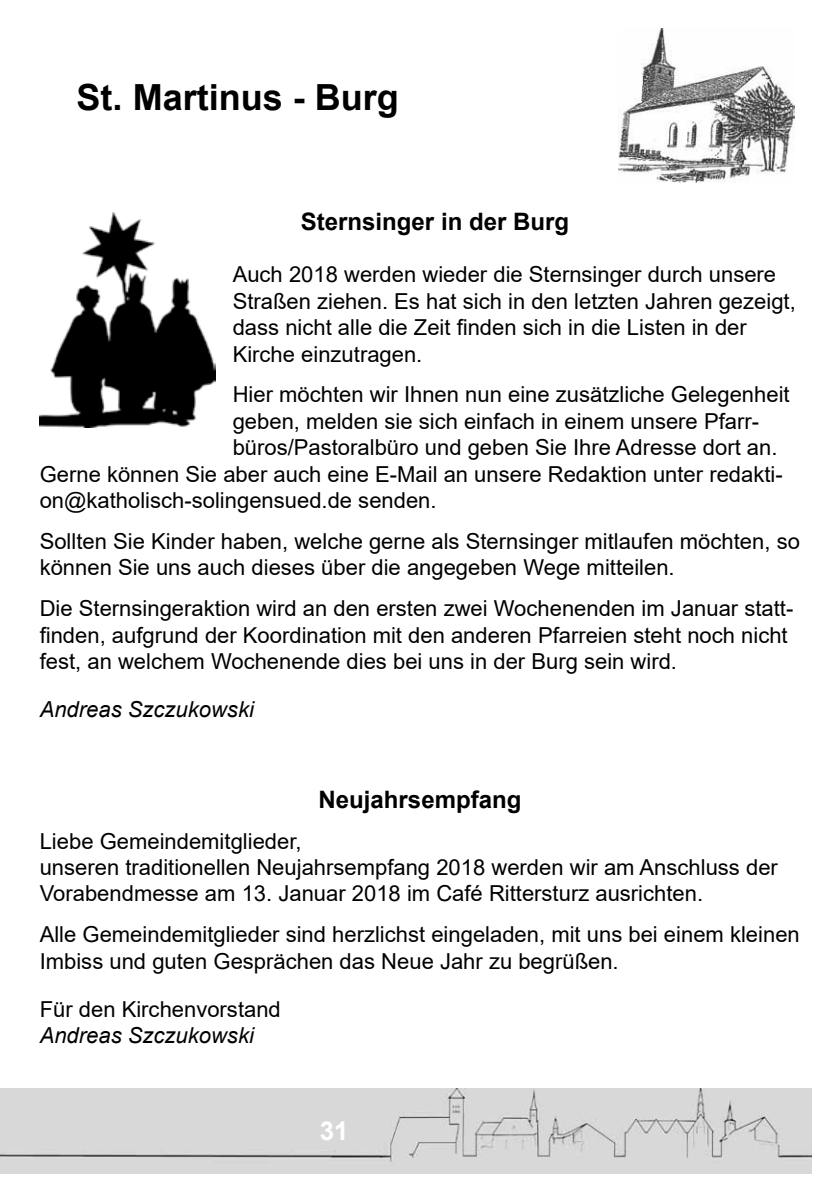
<style>
.page{position:relative;width:840px;height:1191px;background:#fff}
.page>*{position:absolute;margin:0;border:0;box-sizing:border-box;transform-origin:0 0}
.t1{font:700 36px "Arial";color:#000}
.t2{font:700 26px "Arial";color:#fff}
.t3{font:700 24px "Arial";color:#000}
.t4{font:22px/26.4px "Arial";color:#000}
.t5{font:italic 22px "Arial";color:#000}
</style>
<div class="page">
<img style="left:0;top:1089px;width:811px;height:84px">
<img style="left:618px;top:28px;width:176px;height:155px">
<img style="left:40px;top:212px;width:175px;height:215px">
<h1 class="t1" style="left:77px;top:72px;width:324px">St. Martinus - Burg</h1>
<p class="t3" style="left:300px;top:204px;width:270px">Sternsinger in der Burg</p>
<p class="t4" style="left:232px;top:261px;width:564px">Auch 2018 werden wieder die Sternsinger durch unsere Straßen ziehen. Es hat sich in den letzten Jahren gezeigt, dass nicht alle die Zeit finden sich in die Listen in der Kirche einzutragen.</p>
<p class="t4" style="left:232px;top:381px;width:558px">Hier möchten wir Ihnen nun eine zusätzliche Gelegenheit</p>
<p class="t4" style="left:232px;top:408px;width:527px">geben, melden sie sich einfach in einem unsere Pfarr-</p>
<p class="t4" style="left:232px;top:434px;width:546px">büros/Pastoralbüro und geben Sie Ihre Adresse dort an.</p>
<p class="t4" style="left:40px;top:460px;width:744px">Gerne können Sie aber auch eine E-Mail an unsere Redaktion unter redakti-</p>
<p class="t4" style="left:40px;top:487px;width:398px">on@katholisch-solingensued.de senden.</p>
<p class="t4" style="left:40px;top:528px;width:761px">Sollten Sie Kinder haben, welche gerne als Sternsinger mitlaufen möchten, so können Sie uns auch dieses über die angegeben Wege mitteilen.</p>
<p class="t4" style="left:40px;top:595px;width:754px">Die Sternsingeraktion wird an den ersten zwei Wochenenden im Januar statt&shy;finden, aufgrund der Koordination mit den anderen Pfarreien steht noch nicht fest, an welchem Wochenende dies bei uns in der Burg sein wird.</p>
<p class="t5" style="left:40px;top:695px;width:215px">Andreas Szczukowski</p>
<p class="t3" style="left:318px;top:782px;width:204px">Neujahrsempfang</p>
<p class="t4" style="left:40px;top:827px;width:739px">Liebe Gemeindemitglieder,<br>unseren traditionellen Neujahrsempfang 2018 werden wir am Anschluss der<br>Vorabendmesse am 13. Januar 2018 im Café Rittersturz ausrichten.</p>
<p class="t4" style="left:40px;top:921px;width:761px">Alle Gemeindemitglieder sind herzlichst eingeladen, mit uns bei einem kleinen<br>Imbiss und guten Gesprächen das Neue Jahr zu begrüßen.</p>
<p class="t4" style="left:40px;top:995px;width:242px">Für den Kirchenvorstand</p>
<p class="t5" style="left:40px;top:1021px;width:215px">Andreas Szczukowski</p>
<p class="t2" style="left:319px;top:1113px;width:30px">31</p>
</div>
